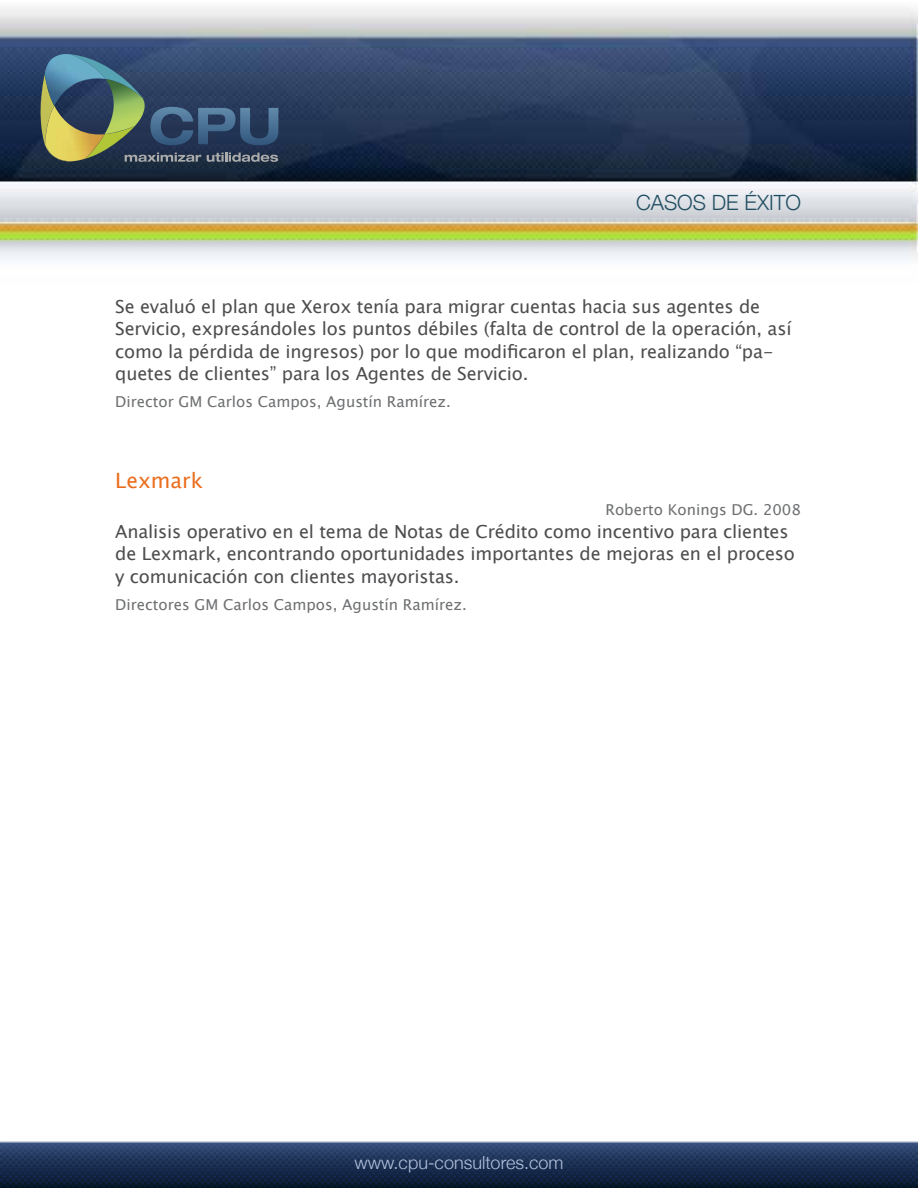
<style>
.page{position:relative;width:918px;height:1188px;background:#fff}
.page>*{position:absolute;margin:0;border:0;box-sizing:border-box;transform-origin:0 0}
.t1{font:300 21px "Helvetica Neue";color:#214e62}
.t2{font:21px "Lucida Sans Unicode";color:#eb6e1e}
.t3{font:18px/22.5px "Lucida Sans Unicode";letter-spacing:-.01em;color:#4d4d4f}
.t4{font:300 18px "Helvetica Neue";color:#b2c1de}
.t5{font:15px "Lucida Sans Unicode";color:#6d6f71}
</style>
<div class="page">
<img style="left:0;top:1142px;width:918px;height:46px">
<img style="left:0;top:7px;width:918px;height:253px">
<svg style="left:39px;top:54px;width:239px;height:108px"></svg>
<p class="t1" style="left:636px;top:189px;width:166px">CASOS DE ÉXITO</p>
<p class="t3" style="left:115px;top:295px;width:678px">Se evaluó el plan que Xerox tenía para migrar cuentas hacia sus agentes de Servicio, expresándoles los puntos débiles (falta de control de la operación, así como la pérdida de ingresos) por lo que modificaron el plan, realizando “pa&shy;quetes de clientes” para los Agentes de Servicio.</p>
<p class="t5" style="left:115px;top:390px;width:337px">Director GM Carlos Campos, Agustín Ramírez.</p>
<p class="t2" style="left:115px;top:464px;width:89px">Lexmark</p>
<p class="t5" style="left:606px;top:498px;width:197px">Roberto Konings DG. 2008</p>
<p class="t3" style="left:115px;top:520px;width:681px">Analisis operativo en el tema de Notas de Crédito como incentivo para clientes de Lexmark, encontrando oportunidades importantes de mejoras en el proceso y comunicación con clientes mayoristas.</p>
<p class="t5" style="left:115px;top:593px;width:353px">Directores GM Carlos Campos, Agustín Ramírez.</p>
<p class="t4" style="left:355px;top:1152px;width:210px">www.cpu-consultores.com</p>
</div>
